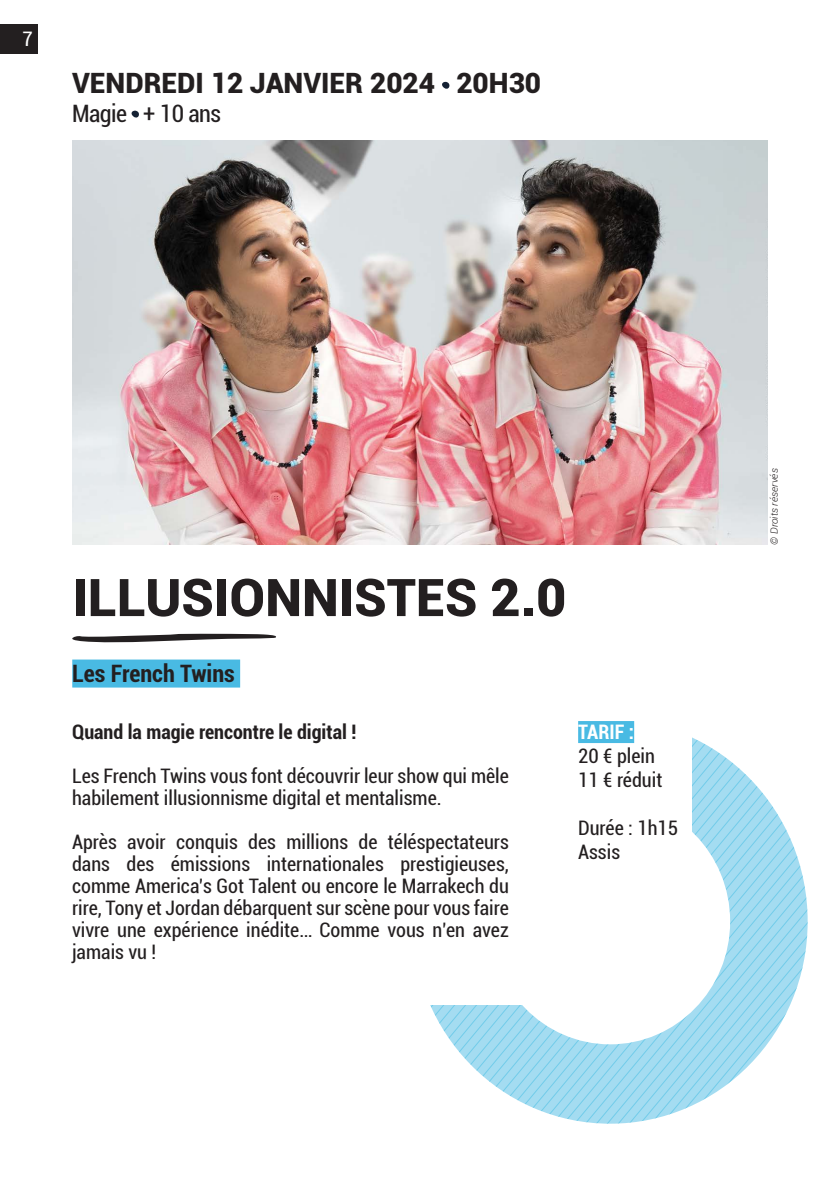
<style>
.page{position:relative;width:840px;height:1191px;background:#fff}
.page>*{position:absolute;margin:0;border:0;box-sizing:border-box;transform-origin:0 0}
.t1{font:900 52px "Roboto";color:#231f20}
.t2{font:900 28px "Roboto";color:#231f20}
.t3{font:700 condensed 24px "Roboto";color:#231f20}
.t4{font:condensed 24px "Roboto";letter-spacing:-.02em;color:#231f20}
.t5{font:condensed 20px/22px "Roboto";color:#231f20}
.t6{font:700 condensed 20px "Roboto";color:#231f20}
.t7{font:700 condensed 20px "Roboto";color:#fff}
.t8{font:condensed 20px "Roboto";color:#fff}
.t9{font:italic 300 10px "Roboto";color:#231f20}
</style>
<div class="page">
<div style="left:0;top:24px;width:38px;height:30px;background:#231f20"></div>
<svg style="left:716px;top:751px;width:91px;height:341px"></svg>
<svg style="left:412px;top:719px;width:395px;height:404px;background:#9fdaf0"></svg>
<div style="left:490px;top:798px;width:239px;height:246px;background:#fff;border-radius:50%"></div>
<div style="left:40px;top:701px;width:651px;height:304px;background:#fff"></div>
<img style="left:72px;top:140px;width:695px;height:404px">
<svg style="left:442px;top:82px;width:7px;height:7px"></svg>
<svg style="left:131px;top:111px;width:8px;height:7px"></svg>
<svg style="left:72px;top:633px;width:204px;height:10px"></svg>
<div style="left:72px;top:659px;width:168px;height:28px;background:#49bae3"></div>
<div style="left:578px;top:721px;width:55px;height:22px;background:#49bae3"></div>
<p class="t8" style="left:23px;top:25px;width:12px">7</p>
<p class="t2" style="left:72px;top:63px;width:470px">VENDREDI 12 JANVIER 2024 20H30</p>
<p class="t4" style="left:72px;top:97px;width:150px">Magie + 10 ans</p>
<p class="t1" style="left:72px;top:561px;width:495px">ILLUSIONNISTES 2.0</p>
<p class="t3" style="left:72px;top:656px;width:164px">Les French Twins</p>
<p class="t6" style="left:72px;top:718px;width:285px">Quand la magie rencontre le digital !</p>
<p class="t5" style="left:72px;top:764px;width:438px">Les French Twins vous font découvrir leur show qui mêle habilement illusionnisme digital et mentalisme.</p>
<p class="t5" style="left:72px;top:830px;width:438px;text-align:justify">Après avoir conquis des millions de téléspectateurs dans des émissions internationales prestigieuses, comme America’s Got Talent ou encore le Marrakech du rire, Tony et Jordan débarquent sur scène pour vous faire vivre une expérience inédite… Comme vous n’en avez jamais vu !</p>
<p class="t7" style="left:578px;top:718px;width:57px">TARIF :</p>
<p class="t5" style="left:578px;top:744px;width:78px">20 € plein</p>
<p class="t5" style="left:578px;top:768px;width:86px">11 € réduit</p>
<p class="t5" style="left:578px;top:816px;width:101px">Durée : 1h15</p>
<p class="t5" style="left:578px;top:840px;width:43px">Assis</p>
<p class="t9" style="left:766px;top:544px;width:78px;rotate:-90deg">© Droits réservés</p>
</div>
